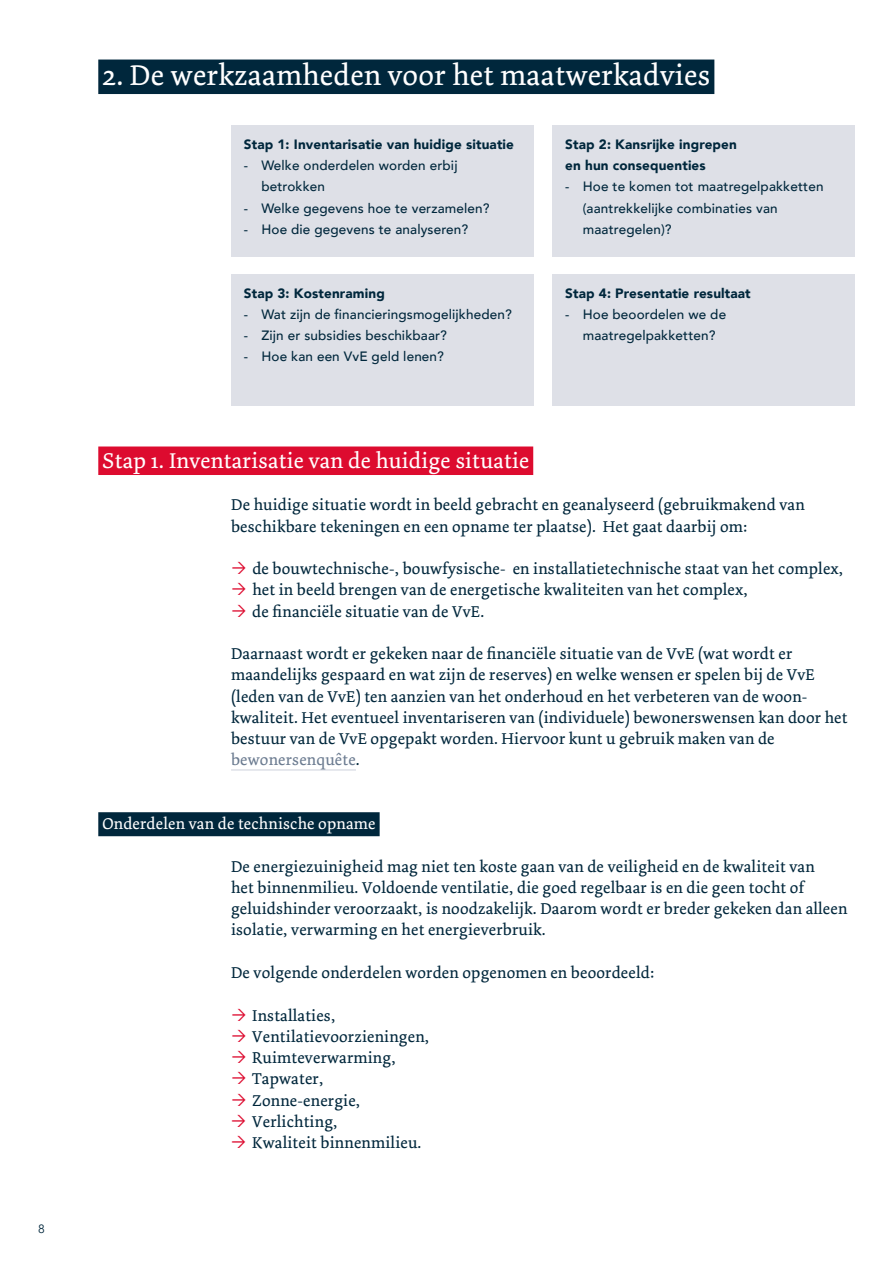
<style>
.page{position:relative;width:893px;height:1263px;background:#fff}
.page>*{position:absolute;margin:0;border:0;box-sizing:border-box;transform-origin:0 0}
.t1{font:30px "Dolly Pro";letter-spacing:.01em;color:#fff}
.t2{font:22.5px "Dolly Pro";letter-spacing:.01em;color:#fff}
.t3{font:16.5px/21.3px "Dolly Pro";letter-spacing:.01em;color:#00273c}
.t4{font:16.5px "Dolly Pro";letter-spacing:.01em;color:#fff}
.t5{font:500 13.5px/21.3px "Avenir";letter-spacing:.01em;color:#00273c}
.t6{font:900 13.5px/21.3px "Avenir";letter-spacing:.01em;color:#00273c}
.t7{font:12px "Avenir";color:#00273c}
.s1{color:#6b7b90}
</style>
<div class="page">
<div style="left:98px;top:60px;width:616px;height:34px;background:#00273c"></div>
<div style="left:231px;top:125px;width:302px;height:132px;background:#dee0e7"></div>
<div style="left:231px;top:274px;width:302px;height:132px;background:#dee0e7"></div>
<div style="left:552px;top:125px;width:303px;height:132px;background:#dee0e7"></div>
<div style="left:552px;top:274px;width:303px;height:132px;background:#dee0e7"></div>
<div style="left:98px;top:446px;width:435px;height:29px;background:#dd0b2f"></div>
<hr style="left:231px;top:769px;width:125px;height:2px;background:#dee0e7">
<div style="left:98px;top:812px;width:282px;height:24px;background:#00273c"></div>
<p class="t7" style="left:38px;top:1222px;width:8px">8</p>
<h1 class="t1" style="left:103px;top:56px;width:609px">2. De werkzaamheden voor het maatwerkadvies</h1>
<p class="t6" style="left:244px;top:133px;width:272px">Stap 1: Inventarisatie van huidige situatie</p>
<p class="t5" style="left:261px;top:154px;width:198px;text-indent:-18px">- Welke onderdelen worden erbij betrokken</p>
<p class="t5" style="left:244px;top:197px;width:247px">- Welke gegevens hoe te verzamelen?</p>
<p class="t5" style="left:244px;top:218px;width:226px">- Hoe die gegevens te analyseren?</p>
<p class="t6" style="left:244px;top:282px;width:143px">Stap 3: Kostenraming</p>
<p class="t5" style="left:244px;top:303px;width:269px">- Wat zijn de financieringsmogelijkheden?</p>
<p class="t5" style="left:244px;top:324px;width:205px">- Zijn er subsidies beschikbaar?</p>
<p class="t5" style="left:244px;top:345px;width:202px">- Hoe kan een VvE geld lenen?</p>
<p class="t6" style="left:565px;top:133px;width:173px">Stap 2: Kansrijke ingrepen en hun consequenties</p>
<p class="t5" style="left:583px;top:175px;width:242px;text-indent:-18px">- Hoe te komen tot maatregelpakketten (aantrekkelijke combinaties van maatregelen)?</p>
<p class="t6" style="left:565px;top:282px;width:187px">Stap 4: Presentatie resultaat</p>
<p class="t5" style="left:565px;top:303px;width:162px;text-align:center">- Hoe beoordelen we de maatregelpakketten?</p>
<h2 class="t2" style="left:103px;top:446px;width:428px">Stap 1. Inventarisatie van de huidige situatie</h2>
<p class="t3" style="left:231px;top:494px;width:575px">De huidige situatie wordt in beeld gebracht en geanalyseerd (gebruikmakend van beschikbare tekeningen en een opname ter plaatse). Het gaat daarbij om:</p>
<p class="t3" style="left:252px;top:558px;width:592px">de bouwtechnische-, bouwfysische- en installatietechnische staat van het complex, het in beeld brengen van de energetische kwaliteiten van het complex,<br>de financiële situatie van de VvE.</p>
<p class="t3" style="left:231px;top:643px;width:618px">Daarnaast wordt er gekeken naar de financiële situatie van de VvE (wat wordt er maandelijks gespaard en wat zijn de reserves) en welke wensen er spelen bij de VvE (leden van de VvE) ten aanzien van het onderhoud en het verbeteren van de woon&shy;kwaliteit. Het eventueel inventariseren van (individuele) bewonerswensen kan door het bestuur van de VvE opgepakt worden. Hiervoor kunt u gebruik maken van de <span class="s1">bewonersenquête</span>.</p>
<p class="t4" style="left:103px;top:813px;width:274px">Onderdelen van de technische opname</p>
<p class="t3" style="left:231px;top:856px;width:618px">De energiezuinigheid mag niet ten koste gaan van de veiligheid en de kwaliteit van<br>het binnenmilieu. Voldoende ventilatie, die goed regelbaar is en die geen tocht of geluidshinder veroorzaakt, is noodzakelijk. Daarom wordt er breder gekeken dan alleen isolatie, verwarming en het energieverbruik.</p>
<p class="t3" style="left:231px;top:962px;width:425px">De volgende onderdelen worden opgenomen en beoordeeld:</p>
<p class="t3" style="left:252px;top:1004px;width:179px">Installaties,<br>Ventilatievoorzieningen,<br>Ruimteverwarming,<br>Tapwater,<br>Zonne-energie,<br>Verlichting,<br>Kwaliteit binnenmilieu.</p>
</div>
